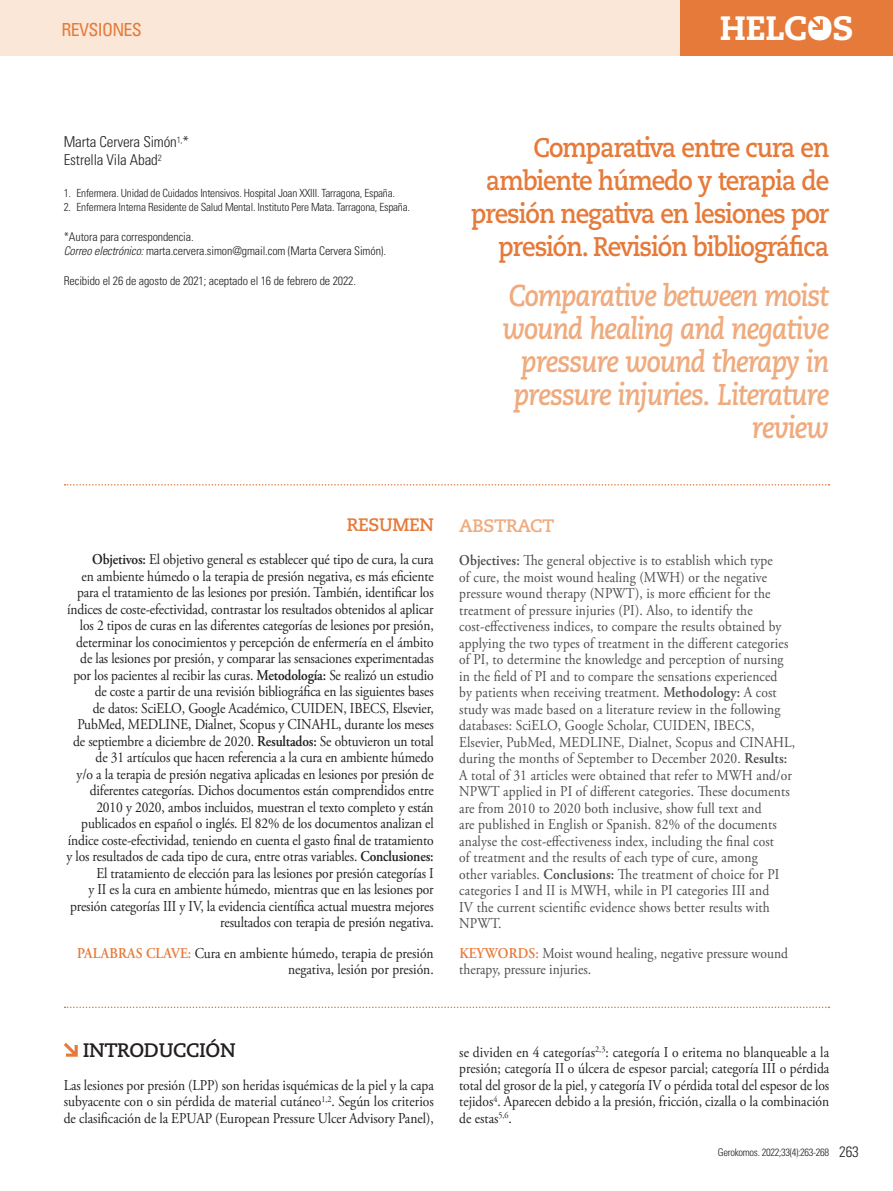
<style>
.page{position:relative;width:893px;height:1191px;background:#fff}
.page>*{position:absolute;margin:0;border:0;box-sizing:border-box;transform-origin:0 0}
.t1{font:800 33.75px "Caecilia LT Std";letter-spacing:-.01em;color:#fff}
.t2{font:italic 700 30px/33px "Caecilia LT Std";letter-spacing:-.04em;color:#efaa7d;text-align:right;scale:.9 1}
.t3{font:700 27px/33px "Caecilia LT Std";letter-spacing:-.04em;color:#e57a3a;text-align:right;scale:.9 1}
.t4{font:700 19.5px "Caecilia LT Std";letter-spacing:-.02em;color:#231f20}
.t5{font:condensed 18px "Univers LT Std";letter-spacing:-.04em;color:#e57a3a}
.t6{font:700 18px "Caecilia LT Std";letter-spacing:-.02em;color:#efaa7d}
.t7{font:700 18px "Caecilia LT Std";letter-spacing:-.02em;color:#e57a3a}
.t8{font:15px/16.5px "Adobe Garamond Pro";letter-spacing:-.01em;color:#231f20;text-align:right;scale:.9 1}
.t9{font:15px/16.5px "Adobe Garamond Pro";letter-spacing:.01em;color:#4b4c4d;scale:.9 1}
.t10{font:300 condensed 15px/18px "Univers LT Std";letter-spacing:-.01em;color:#231f20}
.t11{font:300 condensed 12px/14.4px "Univers LT Std";letter-spacing:-.01em;color:#231f20}
.t12{font:300 condensed 11.25px "Univers LT Std";letter-spacing:-.02em;color:#231f20}
.t13{font:300 condensed 10.5px "Univers LT Std";letter-spacing:-.03em;color:#231f20}
.s1{font-style:italic}
.s2{font-weight:600}
.s3{font-weight:600;color:#e57a3a}
.s4{font-size:15px}
</style>
<div class="page">
<div style="left:0;top:0;width:705px;height:55px;background:#fbe7d8"></div>
<div style="left:680px;top:0;width:213px;height:55px;background:#e57a3a"></div>
<div style="left:811px;top:19px;width:18px;height:19px;background:#fff;border-radius:50%"></div>
<svg style="left:811px;top:19px;width:12px;height:11px"></svg>
<svg style="left:65px;top:1006px;width:764px;height:2px"></svg>
<svg style="left:65px;top:484px;width:764px;height:1px"></svg>
<svg style="left:64px;top:1043px;width:14px;height:13px"></svg>
<p class="t5" style="left:62px;top:18px;width:82px">REVSIONES</p>
<h1 class="t1" style="left:720px;top:8px;width:135px">HELCOS</h1>
<p class="t10" style="left:64px;top:133px;width:127px">Marta Cervera Simón<sup>1,</sup>*<br>Estrella Vila Abad<sup>2</sup></p>
<p class="t12" style="left:64px;top:186px;width:333px">1. Enfermera. Unidad de Cuidados Intensivos. Hospital Joan XXIII. Tarragona, España.</p>
<p class="t12" style="left:64px;top:200px;width:348px">2. Enfermera Interna Residente de Salud Mental. Instituto Pere Mata. Tarragona, España.</p>
<p class="t11" style="left:64px;top:229px;width:324px">*Autora para correspondencia.<br><span class="s1">Correo electrónico:</span> marta.cervera.simon@gmail.com (Marta Cervera Simón).</p>
<p class="t11" style="left:64px;top:274px;width:294px">Recibido el 26 de agosto de 2021; aceptado el 16 de febrero de 2022.</p>
<h3 class="t3" style="left:471px;top:131px;width:399px">Comparativa entre cura en ambiente húmedo y terapia de presión negativa en lesiones por presión. Revisión bibliográfica</h3>
<h2 class="t2" style="left:502px;top:279px;width:365px">Comparative between moist wound healing and negative pressure wound therapy in pressure injuries. Literature review</h2>
<p class="t7" style="left:347px;top:514px;width:88px">RESUMEN</p>
<p class="t8" style="left:67px;top:552px;width:409px"><span class="s2">Objetivos:</span> El objetivo general es establecer qué tipo de cura, la cura<br>en ambiente húmedo o la terapia de presión negativa, es más eficiente para el tratamiento de las lesiones por presión. También, identificar los índices de coste-efectividad, contrastar los resultados obtenidos al aplicar los 2 tipos de curas en las diferentes categorías de lesiones por presión, determinar los conocimientos y percepción de enfermería en el ámbito de las lesiones por presión, y comparar las sensaciones experimentadas por los pacientes al recibir las curas. <span class="s2">Metodología:</span> Se realizó un estudio de coste a partir de una revisión bibliográfica en las siguientes bases<br>de datos: SciELO, Google Académico, CUIDEN, IBECS, Elsevier, PubMed, MEDLINE, Dialnet, Scopus y CINAHL, durante los meses de septiembre a diciembre de 2020. <span class="s2">Resultados:</span> Se obtuvieron un total de 31 artículos que hacen referencia a la cura en ambiente húmedo<br>y/o a la terapia de presión negativa aplicadas en lesiones por presión de diferentes categorías. Dichos documentos están comprendidos entre 2010 y 2020, ambos incluidos, muestran el texto completo y están publicados en español o inglés. El 82% de los documentos analizan el índice coste-efectividad, teniendo en cuenta el gasto final de tratamiento y los resultados de cada tipo de cura, entre otras variables. <span class="s2">Conclusiones:<br></span>El tratamiento de elección para las lesiones por presión categorías I<br>y II es la cura en ambiente húmedo, mientras que en las lesiones por presión categorías III y IV, la evidencia científica actual muestra mejores resultados con terapia de presión negativa.</p>
<p class="t8" style="left:77px;top:945px;width:398px"><span class="s3">PALABRAS CLAVE:</span> Cura en ambiente húmedo, terapia de presión negativa, lesión por presión.</p>
<h3 class="t4" style="left:83px;top:1038px;width:154px">INTRODUCCIÓN</h3>
<p class="t8" style="left:64px;top:1077px;width:413px;text-align:justify">Las lesiones por presión (LPP) son heridas isquémicas de la piel y la capa subyacente con o sin pérdida de material cutáneo<sup>1,2</sup>. Según los criterios de clasificación de la EPUAP (European Pressure Ulcer Advisory Panel),</p>
<p class="t6" style="left:459px;top:515px;width:97px">ABSTRACT</p>
<p class="t9" style="left:459px;top:552px;width:375px"><span class="s2">Objectives:</span> The general objective is to establish which type<br>of cure, the moist wound healing (MWH) or the negative pressure wound therapy (NPWT), is more efficient for the treatment of pressure injuries (PI). Also, to identify the cost-effectiveness indices, to compare the results obtained by applying the two types of treatment in the different categories of PI, to determine the knowledge and perception of nursing in the field of PI and to compare the sensations experienced<br>by patients when receiving treatment. <span class="s2">Methodology:</span> A cost study was made based on a literature review in the following databases: SciELO, Google Scholar, CUIDEN, IBECS, Elsevier, PubMed, MEDLINE, Dialnet, Scopus and CINAHL, during the months of September to December 2020. <span class="s2">Results:<br></span>A total of 31 articles were obtained that refer to MWH and/or NPWT applied in PI of different categories. These documents are from 2010 to 2020 both inclusive, show full text and<br>are published in English or Spanish. 82% of the documents analyse the cost-effectiveness index, including the final cost<br>of treatment and the results of each type of cure, among<br>other variables. <span class="s2">Conclusions:</span> The treatment of choice for PI categories I and II is MWH, while in PI categories III and<br>IV the current scientific evidence shows better results with NPWT.</p>
<p class="t9" style="left:459px;top:945px;width:367px"><span class="s3">KEYWORDS:</span> Moist wound healing, negative pressure wound therapy, pressure injuries.</p>
<p class="t8" style="left:459px;top:1044px;width:413px;text-align:justify">se dividen en 4 categorías<sup>2,3</sup>: categoría I o eritema no blanqueable a la presión; categoría II o úlcera de espesor parcial; categoría III o pérdida total del grosor de la piel, y categoría IV o pérdida total del espesor de los tejidos<sup>4</sup>. Aparecen debido a la presión, fricción, cizalla o la combinación de estas<sup>5,6</sup>.</p>
<p class="t13" style="left:718px;top:1145px;width:143px">Gerokomos. 2022;33(4):263-268 <span class="s4">263</span></p>
</div>
